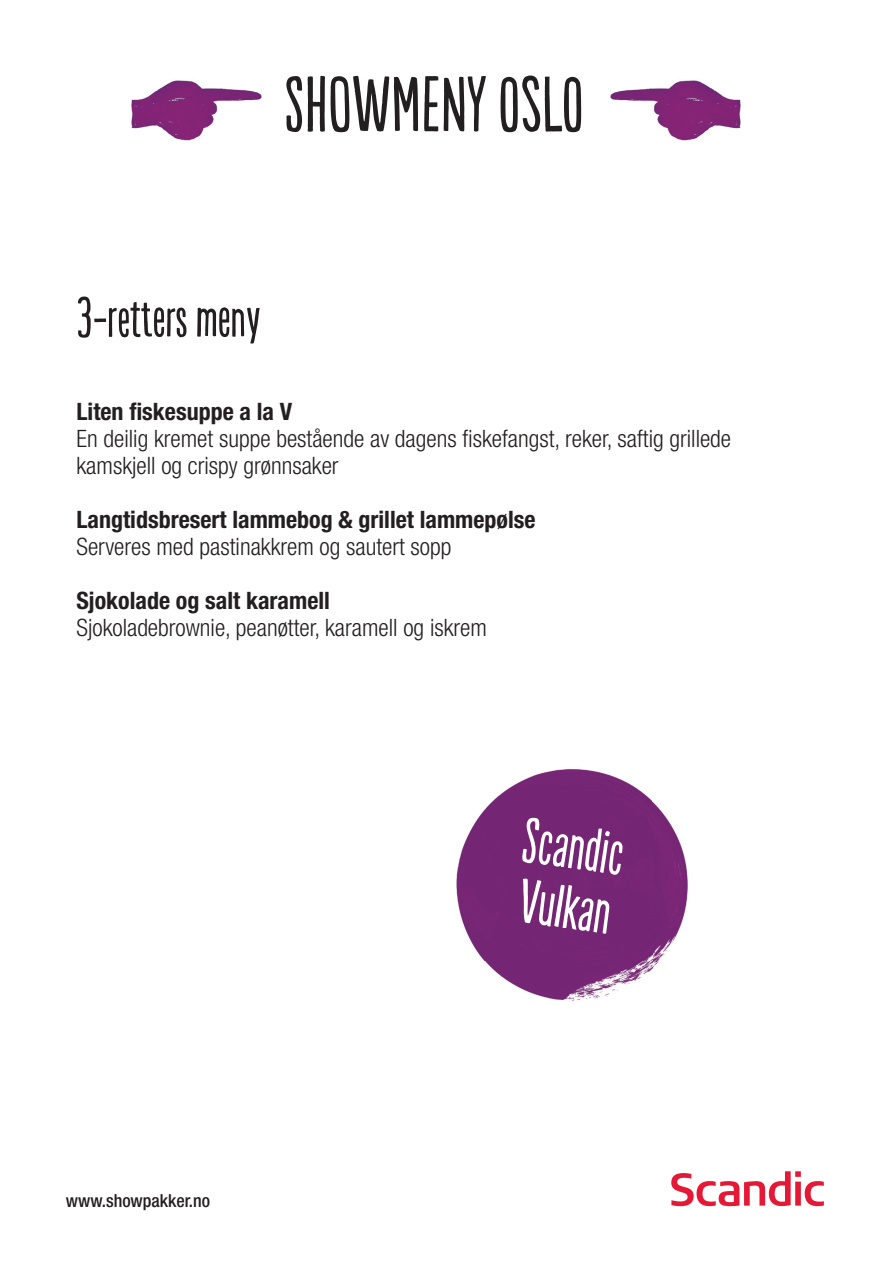
<style>
.page{position:relative;width:893px;height:1263px;background:#fff}
.page>*{position:absolute;margin:0;border:0;box-sizing:border-box;transform-origin:0 0}
.t1{font:73.5px "Populaire For Scandic";color:#231f20}
.t2{font:60px/60px "Populaire For Scandic";color:#fff}
.t3{font:52.5px "Populaire For Scandic";color:#231f20}
.t4{font:300 condensed 24px/27px "Helvetica Neue LT Std";color:#231f20}
.t5{font:700 condensed 24px "Helvetica Neue LT Std";color:#231f20}
.t6{font:500 condensed 18px "Helvetica Neue LT Std";color:#231f20}
</style>
<div class="page">
<img style="left:131px;top:80px;width:131px;height:61px">
<img style="left:610px;top:80px;width:131px;height:61px">
<svg style="left:671px;top:1171px;width:153px;height:35px"></svg>
<img style="left:456px;top:769px;width:232px;height:232px">
<h1 class="t1" style="left:284px;top:64px;width:301px">SHOWMENY OSLO</h1>
<h3 class="t3" style="left:77px;top:289px;width:186px">3-retters meny</h3>
<p class="t5" style="left:77px;top:396px;width:217px">Liten fiskesuppe a la V</p>
<p class="t4" style="left:77px;top:424px;width:656px">En deilig kremet suppe bestående av dagens fiskefangst, reker, saftig grillede kamskjell og crispy grønnsaker</p>
<p class="t5" style="left:77px;top:504px;width:461px">Langtidsbresert lammebog &amp; grillet lammepølse</p>
<p class="t4" style="left:77px;top:532px;width:376px">Serveres med pastinakkrem og sautert sopp</p>
<p class="t5" style="left:77px;top:585px;width:255px">Sjokolade og salt karamell</p>
<p class="t4" style="left:77px;top:613px;width:412px">Sjokoladebrownie, peanøtter, karamell og iskrem</p>
<p class="t6" style="left:66px;top:1189px;width:146px">www.showpakker.no</p>
<h2 class="t2" style="left:527px;top:809px;width:104px;rotate:8deg">Scandic<br>Vulkan</h2>
</div>
